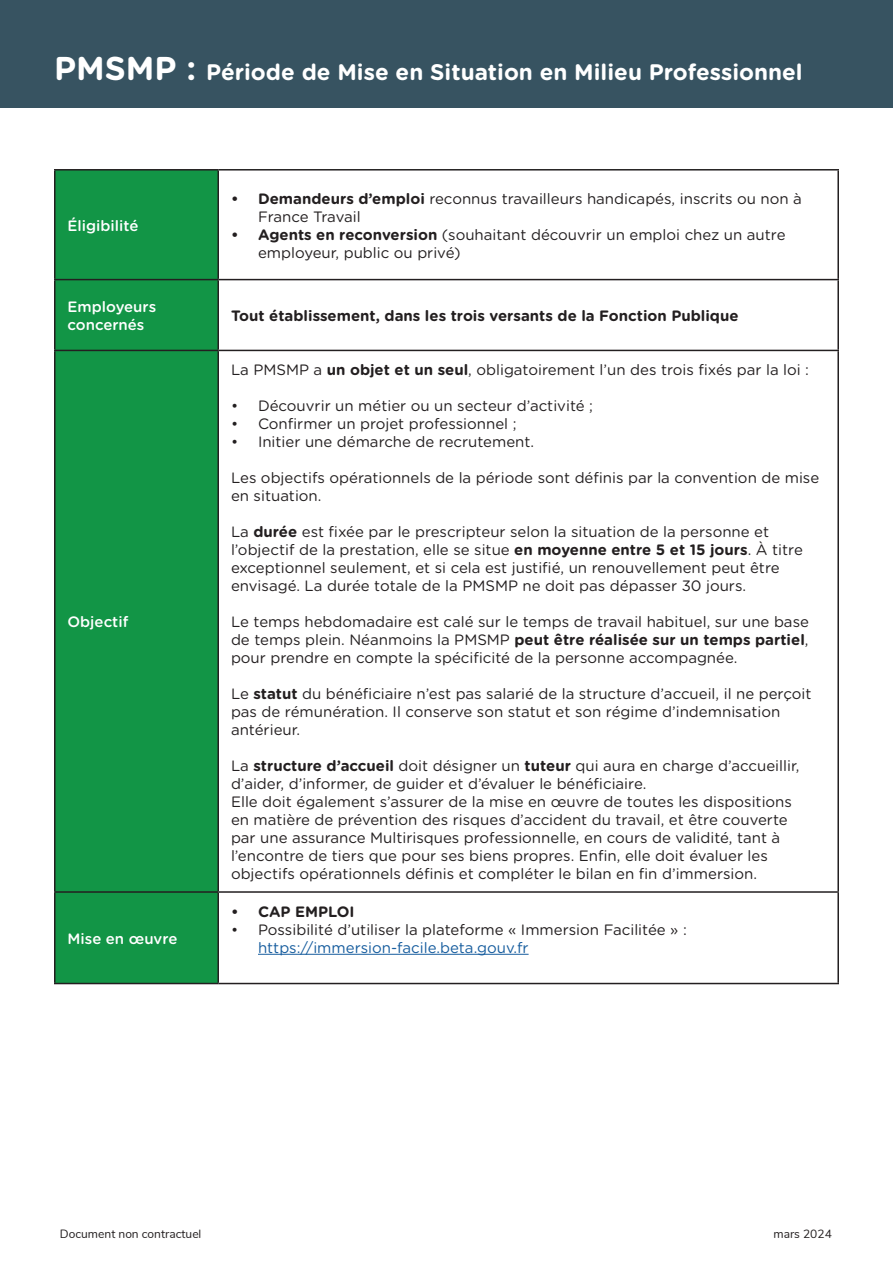
<style>
.page{position:relative;width:893px;height:1263px;background:#fff}
.page>*{position:absolute;margin:0;border:0;box-sizing:border-box;transform-origin:0 0}
.t1{font:700 22.5px "Gotham Rounded";color:#fff}
.t2{font:15px/18px "Gotham Rounded";color:#231f20}
.t3{font:700 15px "Gotham Rounded";color:#231f20}
.t4{font:500 15px/18px "Gotham Rounded";color:#fff}
.t5{font:12px "Nunito";color:#231f20}
.s1{font-size:33px}
.s2{font-weight:700}
.s3{color:#175d9e}
</style>
<div class="page">
<div style="left:0;top:0;width:893px;height:107px;background:#375361"></div>
<div style="left:56px;top:171px;width:161px;height:812px;background:#129546"></div>
<hr style="left:54px;top:169px;width:164px;height:2px;background:#231f20">
<hr style="left:54px;top:171px;width:2px;height:108px;background:#231f20">
<hr style="left:218px;top:169px;width:621px;height:2px;background:#231f20">
<hr style="left:217px;top:171px;width:2px;height:108px;background:#231f20">
<hr style="left:837px;top:171px;width:2px;height:108px;background:#231f20">
<hr style="left:54px;top:279px;width:164px;height:1px;background:#231f20">
<hr style="left:54px;top:280px;width:2px;height:70px;background:#231f20">
<hr style="left:218px;top:279px;width:621px;height:1px;background:#231f20">
<hr style="left:217px;top:280px;width:2px;height:70px;background:#231f20">
<hr style="left:837px;top:280px;width:2px;height:70px;background:#231f20">
<hr style="left:54px;top:350px;width:164px;height:1px;background:#231f20">
<hr style="left:54px;top:351px;width:2px;height:540px;background:#231f20">
<hr style="left:218px;top:350px;width:621px;height:1px;background:#231f20">
<hr style="left:217px;top:351px;width:2px;height:540px;background:#231f20">
<hr style="left:837px;top:351px;width:2px;height:540px;background:#231f20">
<hr style="left:54px;top:891px;width:164px;height:2px;background:#231f20">
<hr style="left:54px;top:893px;width:2px;height:90px;background:#231f20">
<hr style="left:218px;top:891px;width:621px;height:2px;background:#231f20">
<hr style="left:217px;top:893px;width:2px;height:90px;background:#231f20">
<hr style="left:837px;top:893px;width:2px;height:90px;background:#231f20">
<hr style="left:54px;top:983px;width:164px;height:1px;background:#231f20">
<hr style="left:218px;top:983px;width:621px;height:1px;background:#231f20">
<hr style="left:258px;top:954px;width:271px;height:1px;background:#175d9e">
<p class="t1" style="left:54px;top:56px;width:750px"><span class="s1">PMSMP :</span> Période de Mise en Situation en Milieu Professionnel</p>
<p class="t4" style="left:68px;top:216px;width:72px">Éligibilité</p>
<p class="t2" style="left:258px;top:189px;width:545px;text-indent:-27px"><span class="s2">• Demandeurs d’emploi</span> reconnus travailleurs handicapés, inscrits ou non à<br>France Travail</p>
<p class="t2" style="left:258px;top:225px;width:529px;text-indent:-27px"><span class="s2">• Agents en reconversion</span> (souhaitant découvrir un emploi chez un autre employeur, public ou privé)</p>
<p class="t4" style="left:68px;top:297px;width:90px">Employeurs concernés</p>
<p class="t3" style="left:231px;top:305px;width:509px">Tout établissement, dans les trois versants de la Fonction Publique</p>
<p class="t4" style="left:68px;top:612px;width:62px">Objectif</p>
<p class="t4" style="left:68px;top:929px;width:111px">Mise en œuvre</p>
<p class="t2" style="left:231px;top:360px;width:580px">La PMSMP a <span class="s2">un objet et un seul</span>, obligatoirement l’un des trois fixés par la loi :</p>
<p class="t2" style="left:231px;top:396px;width:364px">• Découvrir un métier ou un secteur d’activité ;</p>
<p class="t2" style="left:231px;top:414px;width:287px">• Confirmer un projet professionnel ;</p>
<p class="t2" style="left:231px;top:432px;width:305px">• Initier une démarche de recrutement.</p>
<p class="t2" style="left:231px;top:468px;width:590px">Les objectifs opérationnels de la période sont définis par la convention de mise en situation.</p>
<p class="t2" style="left:231px;top:522px;width:573px">La <span class="s2">durée</span> est fixée par le prescripteur selon la situation de la personne et l’objectif de la prestation, elle se situe <span class="s2">en moyenne entre 5 et 15 jours</span>. À titre exceptionnel seulement, et si cela est justifié, un renouvellement peut être envisagé. La durée totale de la PMSMP ne doit pas dépasser 30 jours.</p>
<p class="t2" style="left:231px;top:612px;width:579px;text-align:justify">Le temps hebdomadaire est calé sur le temps de travail habituel, sur une base de temps plein. Néanmoins la PMSMP <span class="s2">peut être réalisée sur un temps partiel</span>, pour prendre en compte la spécificité de la personne accompagnée.</p>
<p class="t2" style="left:231px;top:684px;width:582px">Le <span class="s2">statut</span> du bénéficiaire n’est pas salarié de la structure d’accueil, il ne perçoit pas de rémunération. Il conserve son statut et son régime d’indemnisation antérieur.</p>
<p class="t2" style="left:231px;top:756px;width:570px">La <span class="s2">structure d’accueil</span> doit désigner un <span class="s2">tuteur</span> qui aura en charge d’accueillir, d’aider, d’informer, de guider et d’évaluer le bénéficiaire.</p>
<p class="t2" style="left:231px;top:792px;width:562px">Elle doit également s’assurer de la mise en œuvre de toutes les dispositions en matière de prévention des risques d’accident du travail, et être couverte par une assurance Multirisques professionnelle, en cours de validité, tant à l’encontre de tiers que pour ses biens propres. Enfin, elle doit évaluer les objectifs opérationnels définis et compléter le bilan en fin d’immersion.</p>
<p class="t3" style="left:231px;top:900px;width:125px">• CAP EMPLOI</p>
<p class="t2" style="left:258px;top:920px;width:430px;text-indent:-27px">• Possibilité d’utiliser la plateforme « Immersion Facilitée » : <span class="s3">https://immersion-facile.beta.gouv.fr</span></p>
<p class="t5" style="left:60px;top:1225px;width:143px">Document non contractuel</p>
<p class="t5" style="left:773px;top:1225px;width:60px">mars 2024</p>
</div>
